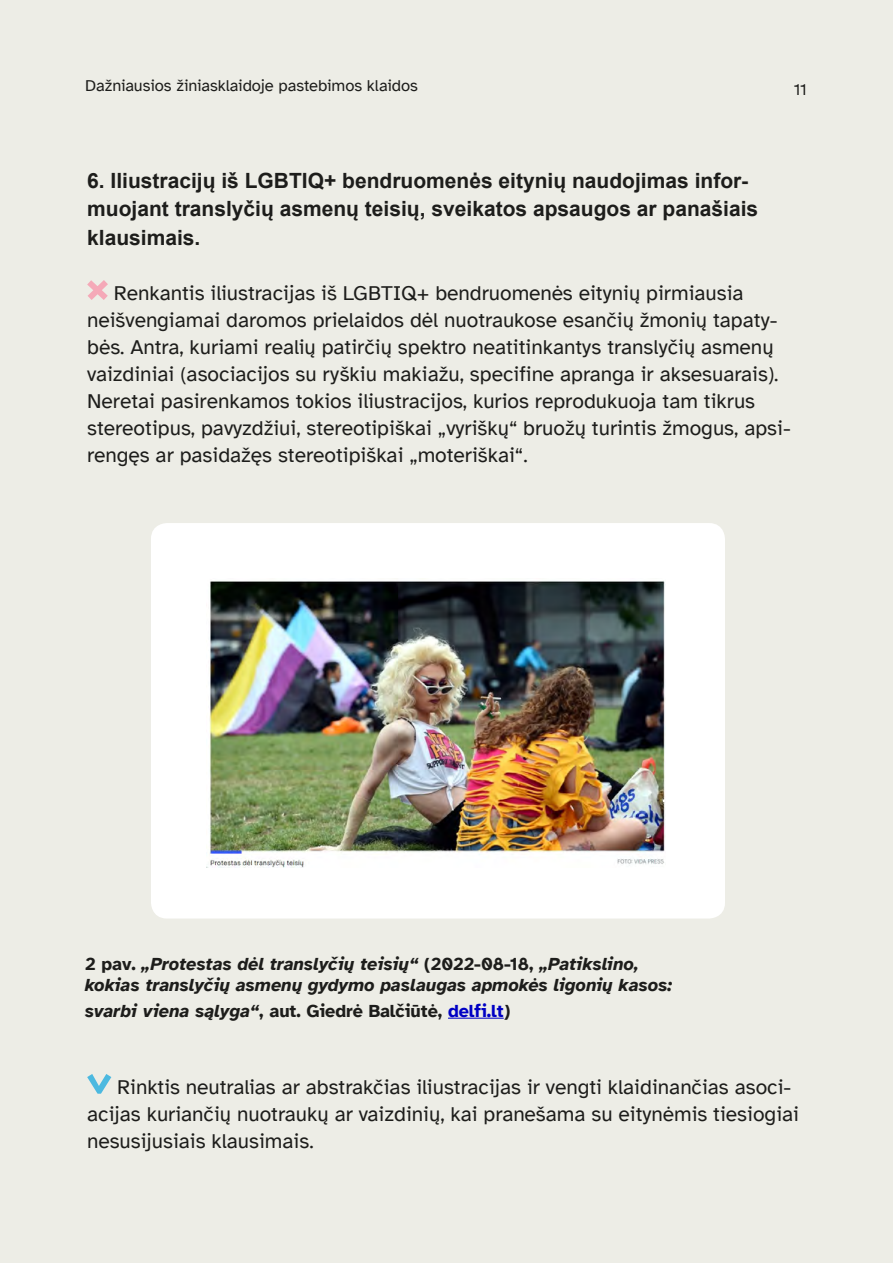
<style>
.page{position:relative;width:893px;height:1263px;background:#edede6}
.page>*{position:absolute;margin:0;border:0;box-sizing:border-box;transform-origin:0 0}
.t1{font:21px/27px "Atkinson Hyperlegible";color:#1d1d1b}
.t2{font:700 21px/28.5px "Arial";color:#1d1d1b}
.t3{font:italic 700 18px/21.6px "Atkinson Hyperlegible";color:#1d1d1b}
.t4{font:700 18px "Atkinson Hyperlegible";color:#1d1d1b}
.t5{font:16.5px "Atkinson Hyperlegible";letter-spacing:-.01em;color:#1d1d1b}
.s1{font-style:normal}
.s2{font-style:italic}
.s3{color:#0000c4}
</style>
<div class="page">
<div style="left:151px;top:523px;width:574px;height:395px;background:#fff;border-radius:16px"></div>
<svg style="left:87px;top:280px;width:21px;height:20px"></svg>
<hr style="left:448px;top:1018px;width:56px;height:1px;background:#0000c4">
<svg style="left:87px;top:1074px;width:24px;height:20px"></svg>
<img style="left:206px;top:581px;width:459px;height:287px">
<p class="t5" style="left:85px;top:77px;width:334px">Dažniausios žiniasklaidoje pastebimos klaidos</p>
<p class="t2" style="left:87px;top:167px;width:673px">6. Iliustracijų iš LGBTIQ+ bendruomenės eitynių naudojimas infor&shy;muojant translyčių asmenų teisių, sveikatos apsaugos ar panašiais klausimais.</p>
<p class="t5" style="left:794px;top:80px;width:15px">11</p>
<p class="t1" style="left:87px;top:280px;width:705px;text-indent:27px">Renkantis iliustracijas iš LGBTIQ+ bendruomenės eitynių pirmiausia neišvengiamai daromos prielaidos dėl nuotraukose esančių žmonių tapaty&shy;bės. Antra, kuriami realių patirčių spektro neatitinkantys translyčių asmenų vaizdiniai (asociacijos su ryškiu makiažu, specifine apranga ir aksesuarais).<br>Neretai pasirenkamos tokios iliustracijos, kurios reprodukuoja tam tikrus stereotipus, pavyzdžiui, stereotipiškai „vyriškų“ bruožų turintis žmogus, apsi&shy;rengęs ar pasidažęs stereotipiškai „moteriškai“.</p>
<p class="t3" style="left:85px;top:953px;width:589px"><span class="s1">2 pav.</span> „Protestas dėl translyčių teisių“ <span class="s1">(2022-08-18,</span> „Patikslino, kokias translyčių asmenų gydymo paslaugas apmokės ligonių kasos:</p>
<p class="t4" style="left:85px;top:1000px;width:427px"><span class="s2">svarbi viena sąlyga“</span>, aut. Giedrė Balčiūtė, <span class="s3">delfi.lt</span>)</p>
<p class="t1" style="left:87px;top:1073px;width:713px;text-indent:30px">Rinktis neutralias ar abstrakčias iliustracijas ir vengti klaidinančias asoci&shy;acijas kuriančių nuotraukų ar vaizdinių, kai pranešama su eitynėmis tiesiogiai nesusijusiais klausimais.</p>
</div>
